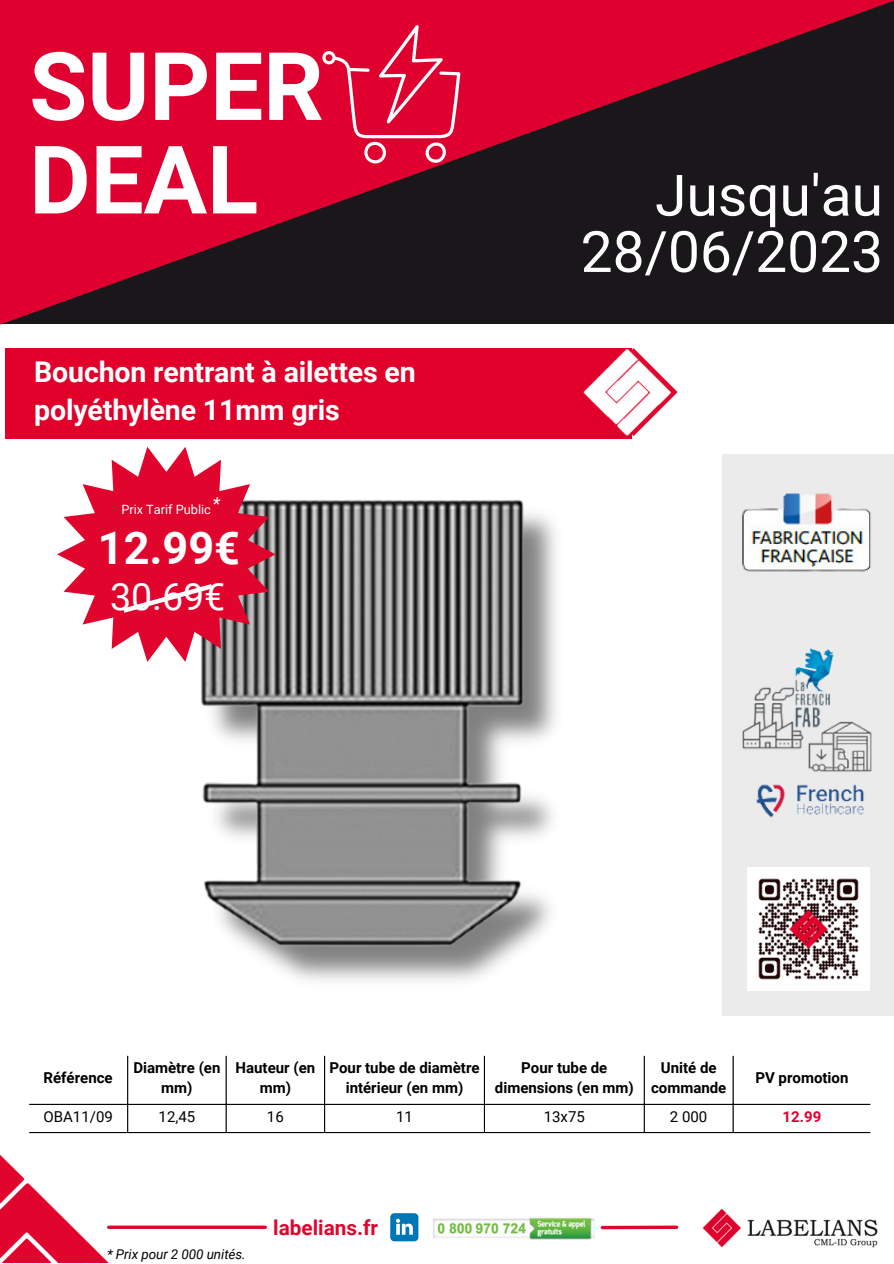
<style>
.page{position:relative;width:894px;height:1264px;background:#fff}
.page>*{position:absolute;margin:0;border:0;box-sizing:border-box;transform-origin:0 0}
.t1{font:700 94.5px "Roboto";color:#fff}
.t2{font:57px/56.2px "Roboto";color:#fff;text-align:right}
.t3{font:700 45px "Roboto";color:#fff}
.t4{font:37.5px "Roboto";color:#fff}
.t5{font:700 28.5px/38.2px "Roboto";letter-spacing:-.005em;color:#fff}
.t6{font:700 20.7px "Roboto";color:#e1042d}
.t7{font:italic 18px "Roboto";color:#fff}
.t8{font:700 15px/20.2px "Roboto";color:#000;text-align:center}
.t9{font:15px "Roboto";color:#000}
.t10{font:700 15px "Roboto";color:#df0030}
.t11{font:italic 13.5px "Roboto";letter-spacing:-.005em;color:#020000}
.t12{font:12.75px "Roboto";color:#fff}
</style>
<div class="page">
<svg style="left:0;top:0;width:893px;height:325px;background:#760d25"></svg>
<svg style="left:322px;top:25px;width:138px;height:138px;background:#e21d48"></svg>
<img style="left:0;top:1154px;width:114px;height:108px">
<img style="left:702px;top:1208px;width:176px;height:40px">
<img style="left:433px;top:1217px;width:162px;height:23px">
<hr style="left:109px;top:1225px;width:156px;height:3px;background:#e1052d">
<svg style="left:390px;top:1213px;width:28px;height:28px"></svg>
<svg style="left:602px;top:1225px;width:74px;height:4px"></svg>
<img style="left:190px;top:438px;width:395px;height:693px">
<svg style="left:57px;top:447px;width:218px;height:215px;fill:#e1042d"></svg>
<svg style="left:118px;top:580px;width:99px;height:36px;background:#e42045"></svg>
<div style="left:722px;top:454px;width:171px;height:561px;background:#ebebeb"></div>
<img style="left:742px;top:493px;width:129px;height:79px">
<img style="left:742px;top:648px;width:130px;height:170px">
<img style="left:747px;top:867px;width:122px;height:123px">
<hr style="left:127px;top:1055px;width:1px;height:76px;background:#000">
<hr style="left:225px;top:1055px;width:2px;height:76px;background:#000">
<hr style="left:324px;top:1055px;width:1px;height:76px;background:#000">
<hr style="left:483px;top:1055px;width:2px;height:76px;background:#000">
<hr style="left:643px;top:1055px;width:1px;height:76px;background:#000">
<hr style="left:732px;top:1055px;width:1px;height:76px;background:#000">
<hr style="left:29px;top:1103px;width:841px;height:1px;background:#000">
<hr style="left:29px;top:1131px;width:841px;height:2px;background:#000">
<div style="left:5px;top:348px;width:626px;height:90px;background:#e00029"></div>
<img style="left:583px;top:348px;width:90px;height:88px">
<p class="t1" style="left:29px;top:32px;width:296px">SUPER</p>
<p class="t1" style="left:29px;top:126px;width:230px">DEAL</p>
<p class="t5" style="left:34px;top:353px;width:383px">Bouchon rentrant à ailettes en polyéthylène 11mm gris</p>
<p class="t7" style="left:331px;top:379px;width:9px">*</p>
<p class="t7" style="left:212px;top:493px;width:9px">*</p>
<p class="t12" style="left:121px;top:502px;width:91px">Prix Tarif Public</p>
<p class="t3" style="left:98px;top:522px;width:144px">12.99€</p>
<p class="t4" style="left:110px;top:575px;width:117px">30.69€</p>
<p class="t2" style="left:580px;top:168px;width:304px">Jusqu'au<br>28/06/2023</p>
<p class="t8" style="left:44px;top:1067px;width:71px">Référence</p>
<p class="t8" style="left:133px;top:1057px;width:89px">Diamètre (en mm)</p>
<p class="t8" style="left:235px;top:1057px;width:81px">Hauteur (en mm)</p>
<p class="t8" style="left:329px;top:1057px;width:152px">Pour tube de diamètre intérieur (en mm)</p>
<p class="t8" style="left:494px;top:1057px;width:140px">Pour tube de dimensions (en mm)</p>
<p class="t8" style="left:650px;top:1057px;width:77px">Unité de commande</p>
<p class="t8" style="left:755px;top:1067px;width:95px">PV promotion</p>
<p class="t9" style="left:43px;top:1107px;width:71px">OBA11/09</p>
<p class="t9" style="left:158px;top:1107px;width:38px">12,45</p>
<p class="t9" style="left:267px;top:1107px;width:18px">16</p>
<p class="t9" style="left:396px;top:1107px;width:18px">11</p>
<p class="t9" style="left:543px;top:1107px;width:43px">13x75</p>
<p class="t9" style="left:669px;top:1107px;width:39px">2 000</p>
<p class="t10" style="left:782px;top:1107px;width:40px">12.99</p>
<p class="t11" style="left:107px;top:1246px;width:140px">* Prix pour 2 000 unités.</p>
<p class="t6" style="left:273px;top:1215px;width:106px">labelians.fr</p>
</div>
